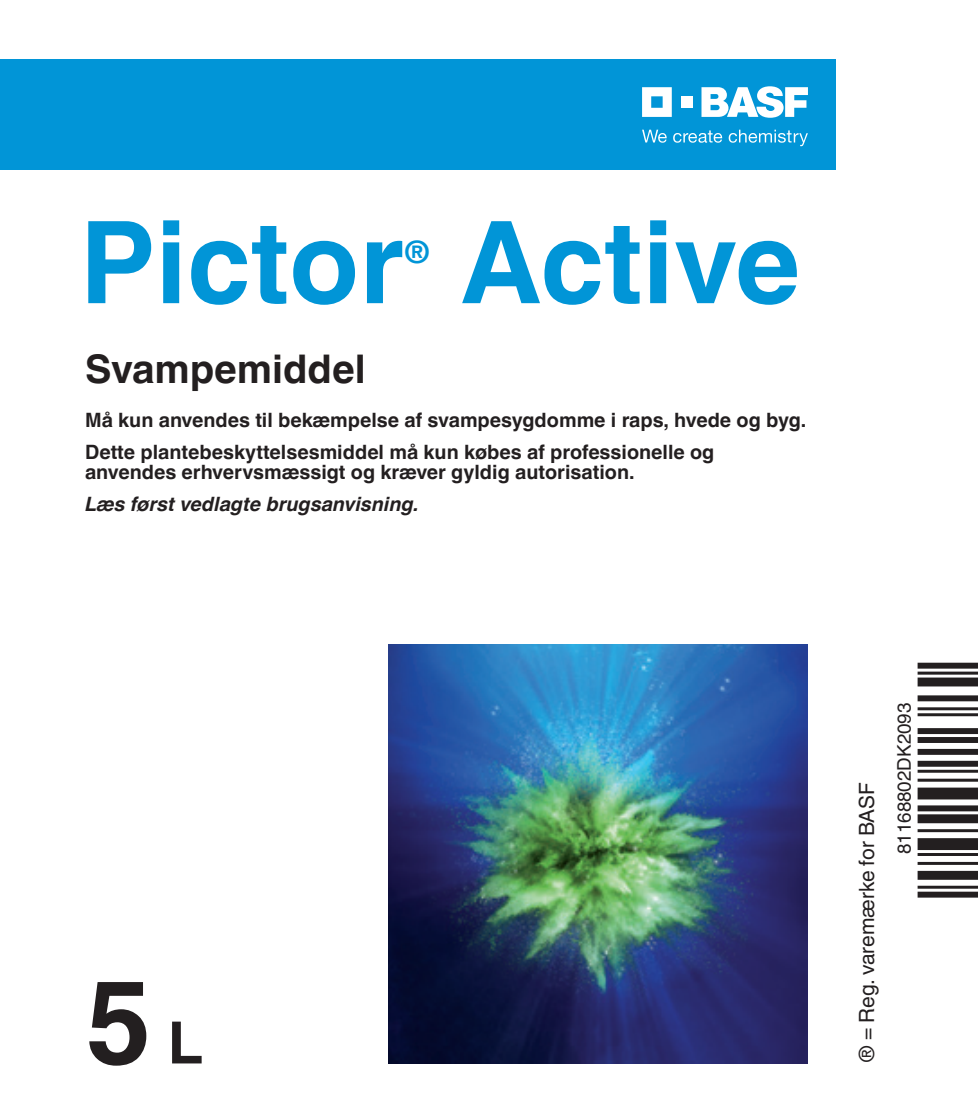
<style>
.page{position:relative;width:978px;height:1106px;background:#fff}
.page>*{position:absolute;margin:0;border:0;box-sizing:border-box;transform-origin:0 0}
.t1{font:700 116.4px "Helvetica Linotype";color:#231f20}
.t2{font:700 114.3px "Helvetica Linotype";color:#0195d7}
.t3{font:700 39.6px "Helvetica Linotype";color:#231f20}
.t4{font:700 30.9px "Helvetica Linotype";color:#0195d7}
.t5{font:21px "Helvetica Linotype";color:#231f20}
.t6{font:700 19.8px/32.1px "Helvetica Linotype";color:#231f20}
.t7{font:italic 700 19.8px "Helvetica Linotype";color:#231f20}
.t8{font:18.9px "Helvetica Linotype";color:#231f20}
.s1{font-size:58.2px}
</style>
<div class="page">
<img style="left:389px;top:644px;width:419px;height:419px">
<div style="left:0;top:60px;width:836px;height:110px;background:#0195d7"></div>
<svg style="left:701px;top:86px;width:107px;height:32px"></svg>
<svg style="left:642px;top:87px;width:30px;height:30px"></svg>
<div style="left:681px;top:96px;width:11px;height:12px;background:#fff"></div>
<svg style="left:642px;top:130px;width:25px;height:13px"></svg>
<svg style="left:673px;top:130px;width:49px;height:13px"></svg>
<svg style="left:729px;top:130px;width:79px;height:16px"></svg>
<h2 class="t2" style="left:80px;top:197px;width:326px">Pictor</h2>
<h3 class="t4" style="left:404px;top:234px;width:27px">®</h3>
<h2 class="t2" style="left:461px;top:197px;width:341px">Active</h2>
<h3 class="t3" style="left:85px;top:346px;width:282px">Svampemiddel</h3>
<p class="t6" style="left:85px;top:404px;width:723px">Må kun anvendes til bekæmpelse af svampesygdomme i raps, hvede og byg.<br>Dette plantebeskyttelsesmiddel må kun købes af professionelle og</p>
<p class="t6" style="left:85px;top:456px;width:551px">anvendes erhvervsmæssigt og kræver gyldig autorisation.</p>
<p class="t7" style="left:85px;top:493px;width:336px">Læs først vedlagte brugsanvisning.</p>
<h1 class="t1" style="left:85px;top:955px;width:119px">5 <span class="s1">L</span></h1>
<p class="t5" style="left:854px;top:1063px;width:282px;rotate:-90deg">® = Reg. varemærke for BASF</p>
<p class="t8" style="left:893px;top:854px;width:153px;rotate:-90deg">81168802DK2093</p>
</div>
